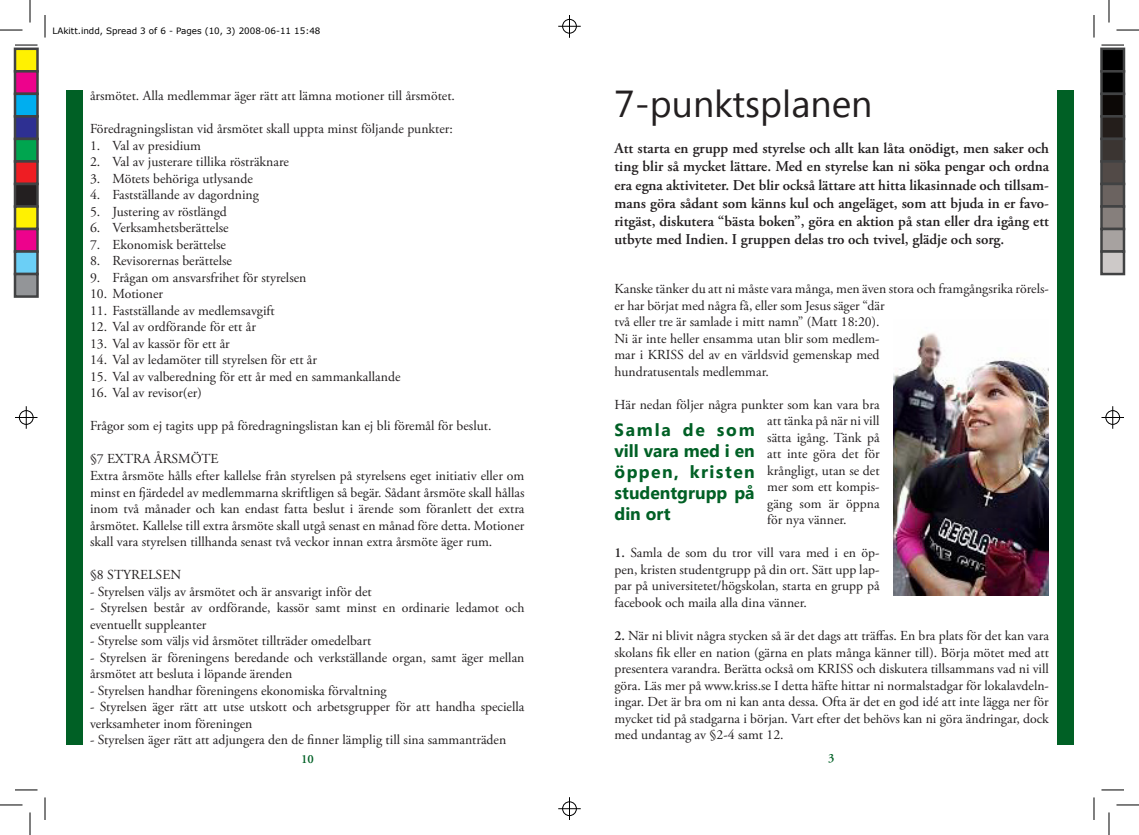
<style>
.page{position:relative;width:1139px;height:835px;background:#fff}
.page>*{position:absolute;margin:0;border:0;box-sizing:border-box;transform-origin:0 0}
.t1{font:37.5px "Segoe UI";color:#231f20}
.t2{font:700 17.5px/21px "Segoe UI";color:#006025;text-align:justify}
.t3{font:600 15px/18px "Adobe Garamond Pro";color:#231f20;text-align:justify}
.t4{font:13.75px/16.5px "Adobe Garamond Pro";color:#231f20}
.t5{font:600 12.5px "Adobe Garamond Pro";color:#006025}
.t6{font:8.75px "Verdana";color:#000}
.s1{font-weight:600}
</style>
<div class="page">
<div style="left:66px;top:90px;width:16px;height:654px;background:#006025"></div>
<div style="left:1058px;top:90px;width:16px;height:654px;background:#006025"></div>
<img style="left:893px;top:333px;width:156px;height:262px">
<svg style="left:15px;top:45px;width:23px;height:1px"></svg>
<svg style="left:15px;top:789px;width:23px;height:1px"></svg>
<svg style="left:1101px;top:45px;width:23px;height:1px"></svg>
<svg style="left:1101px;top:789px;width:23px;height:1px"></svg>
<svg style="left:45px;top:15px;width:1px;height:23px"></svg>
<svg style="left:1094px;top:15px;width:1px;height:23px"></svg>
<svg style="left:45px;top:797px;width:1px;height:22px"></svg>
<svg style="left:1094px;top:797px;width:1px;height:22px"></svg>
<svg style="left:0;top:30px;width:22px;height:1px"></svg>
<svg style="left:0;top:804px;width:22px;height:1px"></svg>
<svg style="left:1116px;top:30px;width:23px;height:1px"></svg>
<svg style="left:1116px;top:804px;width:23px;height:1px"></svg>
<svg style="left:30px;top:0;width:1px;height:23px"></svg>
<svg style="left:1109px;top:0;width:1px;height:23px"></svg>
<svg style="left:30px;top:812px;width:1px;height:22px"></svg>
<svg style="left:1109px;top:812px;width:1px;height:22px"></svg>
<div style="left:1101px;top:49px;width:23px;height:22px;background:#000"></div>
<div style="left:1100px;top:48px;width:25px;height:25px;border:2px solid #414243"></div>
<div style="left:1101px;top:71px;width:23px;height:23px;background:#000"></div>
<div style="left:1100px;top:70px;width:25px;height:25px;border:2px solid #414243"></div>
<div style="left:1101px;top:94px;width:23px;height:22px;background:#0c0806"></div>
<div style="left:1100px;top:93px;width:25px;height:25px;border:2px solid #414243"></div>
<div style="left:1101px;top:116px;width:23px;height:23px;background:#241e1b"></div>
<div style="left:1100px;top:115px;width:25px;height:25px;border:2px solid #414243"></div>
<div style="left:1101px;top:139px;width:23px;height:22px;background:#3b3532"></div>
<div style="left:1100px;top:138px;width:25px;height:25px;border:2px solid #414243"></div>
<div style="left:1101px;top:161px;width:23px;height:23px;background:#524a47"></div>
<div style="left:1100px;top:160px;width:25px;height:25px;border:2px solid #414243"></div>
<div style="left:1101px;top:184px;width:23px;height:22px;background:#6b6360"></div>
<div style="left:1100px;top:183px;width:25px;height:25px;border:2px solid #414243"></div>
<div style="left:1101px;top:206px;width:23px;height:23px;background:#867f7c"></div>
<div style="left:1100px;top:205px;width:25px;height:25px;border:2px solid #414243"></div>
<div style="left:1101px;top:229px;width:23px;height:22px;background:#a7a2a0"></div>
<div style="left:1100px;top:228px;width:25px;height:25px;border:2px solid #414243"></div>
<div style="left:1101px;top:251px;width:23px;height:23px;background:#cdc9c8"></div>
<div style="left:1100px;top:250px;width:25px;height:25px;border:2px solid #414243"></div>
<div style="left:15px;top:49px;width:23px;height:22px;background:#fff101"></div>
<div style="left:14px;top:48px;width:25px;height:25px;border:2px solid #414243"></div>
<div style="left:15px;top:71px;width:23px;height:23px;background:#ed028c"></div>
<div style="left:14px;top:70px;width:25px;height:25px;border:2px solid #414243"></div>
<div style="left:15px;top:94px;width:23px;height:22px;background:#00aeef"></div>
<div style="left:14px;top:93px;width:25px;height:25px;border:2px solid #414243"></div>
<div style="left:15px;top:116px;width:23px;height:23px;background:#2e3092"></div>
<div style="left:14px;top:115px;width:25px;height:25px;border:2px solid #414243"></div>
<div style="left:15px;top:139px;width:23px;height:22px;background:#00a54f"></div>
<div style="left:14px;top:138px;width:25px;height:25px;border:2px solid #414243"></div>
<div style="left:15px;top:161px;width:23px;height:23px;background:#ee1d23"></div>
<div style="left:14px;top:160px;width:25px;height:25px;border:2px solid #414243"></div>
<div style="left:15px;top:184px;width:23px;height:22px;background:#231f20"></div>
<div style="left:14px;top:183px;width:25px;height:25px;border:2px solid #414243"></div>
<div style="left:15px;top:206px;width:23px;height:23px;background:#fff101"></div>
<div style="left:14px;top:205px;width:25px;height:25px;border:2px solid #414243"></div>
<div style="left:15px;top:229px;width:23px;height:22px;background:#ed028c"></div>
<div style="left:14px;top:228px;width:25px;height:25px;border:2px solid #414243"></div>
<div style="left:15px;top:251px;width:23px;height:23px;background:#6bcff6"></div>
<div style="left:14px;top:250px;width:25px;height:25px;border:2px solid #414243"></div>
<div style="left:15px;top:274px;width:23px;height:22px;background:#939598"></div>
<div style="left:14px;top:273px;width:25px;height:25px;border:2px solid #414243"></div>
<svg style="left:558px;top:15px;width:23px;height:23px"></svg>
<div style="left:562px;top:19px;width:14px;height:14px;border:1px solid #000;border-radius:50%"></div>
<svg style="left:15px;top:406px;width:23px;height:22px"></svg>
<div style="left:19px;top:410px;width:14px;height:14px;border:1px solid #000;border-radius:50%"></div>
<svg style="left:1101px;top:406px;width:23px;height:22px"></svg>
<div style="left:1106px;top:410px;width:14px;height:14px;border:1px solid #000;border-radius:50%"></div>
<svg style="left:558px;top:797px;width:23px;height:22px"></svg>
<div style="left:562px;top:801px;width:14px;height:14px;border:1px solid #000;border-radius:50%"></div>
<p class="t6" style="left:52px;top:25px;width:269px">LAkitt.indd, Spread 3 of 6 - Pages (10, 3) 2008-06-11 15:48</p>
<p class="t4" style="left:90px;top:88px;width:367px">årsmötet. Alla medlemmar äger rätt att lämna motioner till årsmötet.</p>
<p class="t4" style="left:90px;top:121px;width:364px">Föredragningslistan vid årsmötet skall uppta minst följande punkter:</p>
<p class="t4" style="left:90px;top:137px;width:113px">1. Val av presidium</p>
<p class="t4" style="left:90px;top:154px;width:200px">2. Val av justerare tillika rösträknare</p>
<p class="t4" style="left:90px;top:170px;width:164px">3. Mötets behöriga utlysande</p>
<p class="t4" style="left:90px;top:187px;width:170px">4. Fastställande av dagordning</p>
<p class="t4" style="left:90px;top:203px;width:138px">5. Justering av röstlängd</p>
<p class="t4" style="left:90px;top:220px;width:140px">6. Verksamhetsberättelse</p>
<p class="t4" style="left:90px;top:236px;width:138px">7. Ekonomisk berättelse</p>
<p class="t4" style="left:90px;top:253px;width:143px">8. Revisorernas berättelse</p>
<p class="t4" style="left:90px;top:269px;width:218px">9. Frågan om ansvarsfrihet för styrelsen</p>
<p class="t4" style="left:90px;top:286px;width:75px">10. Motioner</p>
<p class="t4" style="left:90px;top:302px;width:186px">11. Fastställande av medlemsavgift</p>
<p class="t4" style="left:90px;top:319px;width:167px">12. Val av ordförande för ett år</p>
<p class="t4" style="left:90px;top:335px;width:141px">13. Val av kassör för ett år</p>
<p class="t4" style="left:90px;top:352px;width:229px">14. Val av ledamöter till styrelsen för ett år</p>
<p class="t4" style="left:90px;top:368px;width:312px">15. Val av valberedning för ett år med en sammankallande</p>
<p class="t4" style="left:90px;top:385px;width:113px">16. Val av revisor(er)</p>
<p class="t4" style="left:90px;top:418px;width:403px">Frågor som ej tagits upp på föredragningslistan kan ej bli föremål för beslut.</p>
<p class="t4" style="left:90px;top:451px;width:436px">§7 EXTRA ÅRSMÖTE<br>Extra årsmöte hålls efter kallelse från styrelsen på styrelsens eget initiativ eller om minst en fjärdedel av medlemmarna skriftligen så begär. Sådant årsmöte skall hållas inom två månader och kan endast fatta beslut i ärende som föranlett det extra årsmötet. Kallelse till extra årsmöte skall utgå senast en månad före detta. Motioner skall vara styrelsen tillhanda senast två veckor innan extra årsmöte äger rum.</p>
<p class="t4" style="left:90px;top:566px;width:93px">§8 STYRELSEN</p>
<p class="t4" style="left:90px;top:583px;width:283px">- Styrelsen väljs av årsmötet och är ansvarigt inför det</p>
<p class="t4" style="left:90px;top:599px;width:436px">- Styrelsen består av ordförande, kassör samt minst en ordinarie ledamot och eventuellt suppleanter</p>
<p class="t4" style="left:90px;top:632px;width:283px">- Styrelse som väljs vid årsmötet tillträder omedelbart</p>
<p class="t4" style="left:90px;top:649px;width:436px">- Styrelsen är föreningens beredande och verkställande organ, samt äger mellan årsmötet att besluta i löpande ärenden</p>
<p class="t4" style="left:90px;top:682px;width:298px">- Styrelsen handhar föreningens ekonomiska förvaltning</p>
<p class="t4" style="left:90px;top:698px;width:436px">- Styrelsen äger rätt att utse utskott och arbetsgrupper för att handha speciella verksamheter inom föreningen</p>
<p class="t4" style="left:90px;top:731px;width:418px">- Styrelsen äger rätt att adjungera den de finner lämplig till sina sammanträden</p>
<h1 class="t1" style="left:614px;top:78px;width:259px">7-punktsplanen</h1>
<p class="t3" style="left:614px;top:140px;width:436px">Att starta en grupp med styrelse och allt kan låta onödigt, men saker och ting blir så mycket lättare. Med en styrelse kan ni söka pengar och ordna era egna aktiviteter. Det blir också lättare att hitta likasinnade och tillsam&shy;mans göra sådant som känns kul och angeläget, som att bjuda in er favo&shy;ritgäst, diskutera “bästa boken”, göra en aktion på stan eller dra igång ett utbyte med Indien. I gruppen delas tro och tvivel, glädje och sorg.</p>
<p class="t4" style="left:614px;top:281px;width:436px">Kanske tänker du att ni måste vara många, men även stora och framgångsrika rörels&shy;er har börjat med några få, eller som Jesus säger “där<br>två eller tre är samlade i mitt namn” (Matt 18:20).<br>Ni är inte heller ensamma utan blir som medlem-<br>mar i KRISS del av en världsvid gemenskap med<br>hundratusentals medlemmar.</p>
<p class="t4" style="left:767px;top:396px;width:114px;text-align:justify;text-indent:-153px">Här nedan följer några punkter som kan vara bra att tänka på när ni vill sätta igång. Tänk på att inte göra det för krångligt, utan se det mer som ett kompis&shy;gäng som är öppna för nya vänner.</p>
<p class="t4" style="left:614px;top:545px;width:267px;text-align:justify"><span class="s1">1.</span> Samla de som du tror vill vara med i en öp&shy;pen, kristen studentgrupp på din ort. Sätt upp lap&shy;par på universitetet/högskolan, starta en grupp på facebook och maila alla dina vänner.</p>
<p class="t4" style="left:614px;top:627px;width:436px;text-align:justify"><span class="s1">2.</span> När ni blivit några stycken så är det dags att träffas. En bra plats för det kan vara skolans fik eller en nation (gärna en plats många känner till). Börja mötet med att presentera varandra. Berätta också om KRISS och diskutera tillsammans vad ni vill göra. Läs mer på www.kriss.se I detta häfte hittar ni normalstadgar för lokalavdeln&shy;ingar. Det är bra om ni kan anta dessa. Ofta är det en god idé att inte lägga ner för mycket tid på stadgarna i början. Vart efter det behövs kan ni göra ändringar, dock med undantag av §2-4 samt 12.</p>
<p class="t2" style="left:614px;top:418px;width:142px">Samla de som vill vara med i en öppen, kristen studentgrupp på din ort</p>
<p class="t5" style="left:301px;top:751px;width:14px">10</p>
<p class="t5" style="left:828px;top:750px;width:8px">3</p>
</div>
